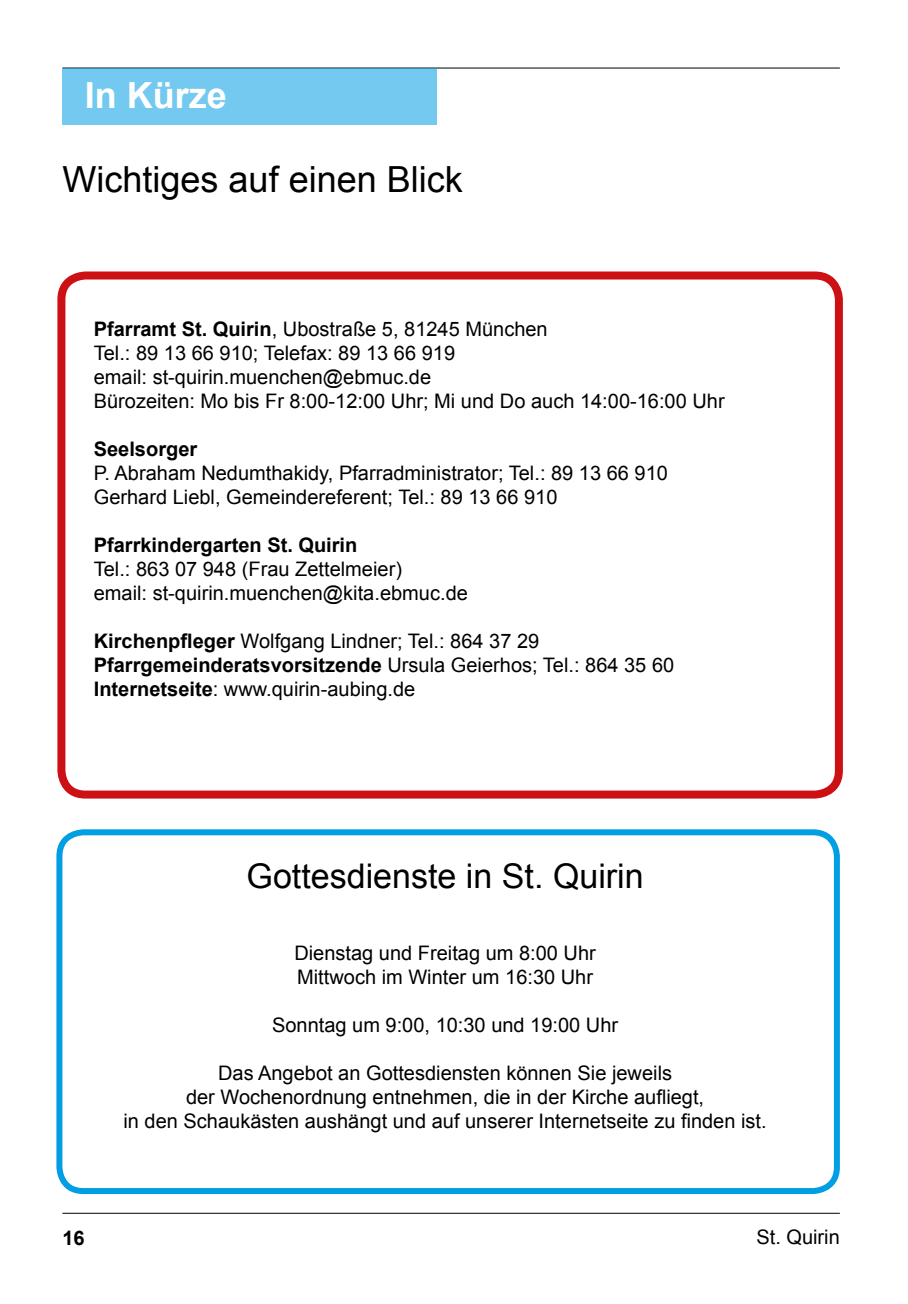
<style>
.page{position:relative;width:908px;height:1304px;background:#fff}
.page>*{position:absolute;margin:0;border:0;box-sizing:border-box;transform-origin:0 0}
.t1{font:36px "Arial";color:#000}
.t2{font:700 36px "Arial";color:#fff}
.t3{font:34px "Arial";color:#000}
.t4{font:20px/24px "Arial";color:#000}
.t5{font:700 20px "Arial";color:#000}
.s1{font-weight:700}
</style>
<div class="page">
<hr style="left:62px;top:68px;width:777px;height:1px;background:#000">
<hr style="left:62px;top:1213px;width:777px;height:1px;background:#000">
<div style="left:57px;top:272px;width:785px;height:527px;border:8px solid #cd1013;border-radius:24px"></div>
<div style="left:56px;top:829px;width:783px;height:365px;border:6px solid #009ee3;border-radius:24px"></div>
<div style="left:63px;top:69px;width:373px;height:56px;background:#73c9ef"></div>
<h1 class="t2" style="left:85px;top:72px;width:144px">In Kürze</h1>
<h1 class="t1" style="left:62px;top:156px;width:402px">Wichtiges auf einen Blick</h1>
<p class="t4" style="left:94px;top:317px;width:632px"><span class="s1">Pfarramt St. Quirin</span>, Ubostraße 5, 81245 München<br>Tel.: 89 13 66 910; Telefax: 89 13 66 919<br>email: st-quirin.muenchen@ebmuc.de<br>Bürozeiten: Mo bis Fr 8:00-12:00 Uhr; Mi und Do auch 14:00-16:00 Uhr</p>
<p class="t5" style="left:94px;top:436px;width:105px">Seelsorger</p>
<p class="t4" style="left:94px;top:461px;width:575px">P. Abraham Nedumthakidy, Pfarradministrator; Tel.: 89 13 66 910<br>Gerhard Liebl, Gemeindereferent; Tel.: 89 13 66 910</p>
<p class="t5" style="left:94px;top:532px;width:265px">Pfarrkindergarten St. Quirin</p>
<p class="t4" style="left:94px;top:557px;width:375px">Tel.: 863 07 948 (Frau Zettelmeier)<br>email: st-quirin.muenchen@kita.ebmuc.de</p>
<p class="t4" style="left:94px;top:629px;width:581px"><span class="s1">Kirchenpfleger</span> Wolfgang Lindner; Tel.: 864 37 29<br><span class="s1">Pfarrgemeinderatsvorsitzende</span> Ursula Geierhos; Tel.: 864 35 60<br><span class="s1">Internetseite</span>: www.quirin-aubing.de</p>
<h2 class="t3" style="left:246px;top:854px;width:398px">Gottesdienste in St. Quirin</h2>
<p class="t4" style="left:294px;top:941px;width:303px">Dienstag und Freitag um 8:00 Uhr<br>Mittwoch im Winter um 16:30 Uhr</p>
<p class="t4" style="left:272px;top:1013px;width:347px">Sonntag um 9:00, 10:30 und 19:00 Uhr</p>
<p class="t4" style="left:123px;top:1061px;width:644px;text-align:center">Das Angebot an Gottesdiensten können Sie jeweils<br>der Wochenordnung entnehmen, die in der Kirche aufliegt,<br>in den Schaukästen aushängt und auf unserer Internetseite zu finden ist.</p>
<p class="t5" style="left:62px;top:1224px;width:24px">16</p>
<p class="t4" style="left:756px;top:1225px;width:85px">St. Quirin</p>
</div>
